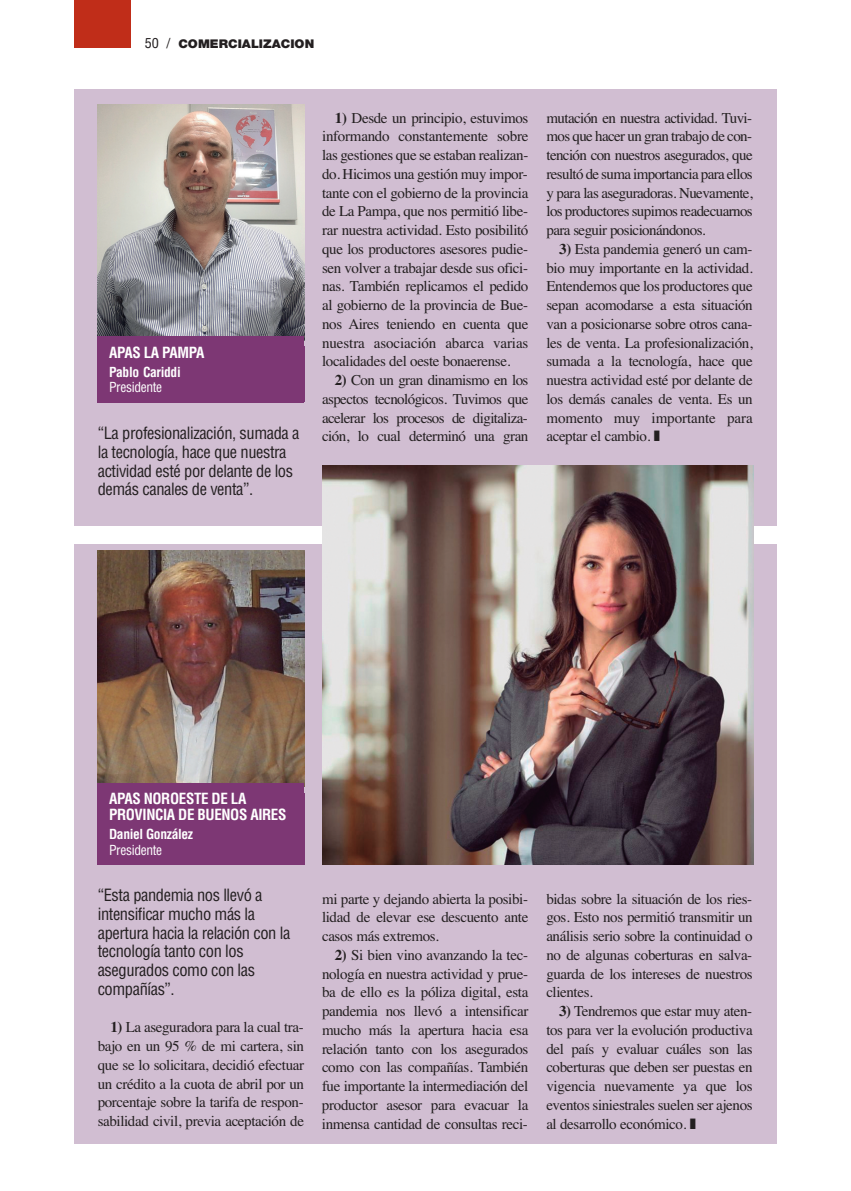
<style>
.page{position:relative;width:851px;height:1191px;background:#fff}
.page>*{position:absolute;margin:0;border:0;box-sizing:border-box;transform-origin:0 0}
.t1{font:condensed 16.5px/18.8px "Helvetica";letter-spacing:-.025em;color:#231f20}
.t2{font:15px/18.8px "Times";letter-spacing:-.025em;color:#231f20;text-align:justify}
.t3{font:700 condensed 15px/15.8px "Helvetica";letter-spacing:-.025em;color:#fff}
.t4{font:700 condensed 13.5px "Helvetica";letter-spacing:-.025em;color:#fff}
.t5{font:condensed 13.5px "Helvetica";letter-spacing:-.025em;color:#fff}
.t6{font:900 12px "Helvetica Neue LT Std";color:#231f20;scale:1.05 1}
.s1{font-family:"Helvetica";font-weight:400;font-stretch:condensed;font-size:13.5px}
.s2{font-weight:700}
</style>
<div class="page">
<div style="left:74px;top:0;width:57px;height:48px;background:#c02d19"></div>
<div style="left:74px;top:89px;width:702px;height:436px;background:#d1bed2"></div>
<img style="left:98px;top:104px;width:206px;height:233px">
<div style="left:98px;top:337px;width:206px;height:66px;background:#7d3774"></div>
<div style="left:74px;top:545px;width:702px;height:599px;background:#d1bed2"></div>
<img style="left:98px;top:551px;width:206px;height:232px">
<img style="left:322px;top:466px;width:431px;height:398px">
<div style="left:98px;top:783px;width:206px;height:81px;background:#7d3774"></div>
<p class="t6" style="left:145px;top:39px;width:163px"><span class="s1">50 /</span> COMERCIALIZACION</p>
<p class="t3" style="left:109px;top:345px;width:97px">APAS LA PAMPA</p>
<p class="t4" style="left:109px;top:364px;width:73px">Pablo Cariddi</p>
<p class="t5" style="left:109px;top:380px;width:55px">Presidente</p>
<p class="t1" style="left:98px;top:424px;width:203px">“La profesionalización, sumada a la tecnología, hace que nuestra actividad esté por delante de los demás canales de venta”.</p>
<p class="t2" style="left:322px;top:108px;width:208px;text-indent:13px"><span class="s2">1)</span> Desde un principio, estuvimos informando constantemente sobre las gestiones que se estaban realizan&shy;do. Hicimos una gestión muy impor&shy;tante con el gobierno de la provincia de La Pampa, que nos permitió libe&shy;rar nuestra actividad. Esto posibilitó que los productores asesores pudie&shy;sen volver a trabajar desde sus ofici&shy;nas. También replicamos el pedido al gobierno de la provincia de Bue&shy;nos Aires teniendo en cuenta que nuestra asociación abarca varias localidades del oeste bonaerense.</p>
<p class="t2" style="left:322px;top:370px;width:208px;text-indent:13px"><span class="s2">2)</span> Con un gran dinamismo en los aspectos tecnológicos. Tuvimos que acelerar los procesos de digitaliza&shy;ción, lo cual determinó una gran</p>
<p class="t2" style="left:546px;top:108px;width:208px">mutación en nuestra actividad. Tuvi&shy;mos que hacer un gran trabajo de con&shy;tención con nuestros asegurados, que resultó de suma importancia para ellos y para las aseguradoras. Nuevamente, los productores supimos readecuarnos para seguir posicionándonos.</p>
<p class="t2" style="left:546px;top:239px;width:208px;text-indent:13px"><span class="s2">3)</span> Esta pandemia generó un cam&shy;bio muy importante en la actividad.<br>Entendemos que los productores que sepan acomodarse a esta situación van a posicionarse sobre otros cana&shy;les de venta. La profesionalización, sumada a la tecnología, hace que nuestra actividad esté por delante de los demás canales de venta. Es un momento muy importante para aceptar el cambio.</p>
<p class="t3" style="left:109px;top:791px;width:179px">APAS NOROESTE DE LA<br>PROVINCIA DE BUENOS AIRES</p>
<p class="t4" style="left:109px;top:826px;width:86px">Daniel González</p>
<p class="t5" style="left:109px;top:842px;width:55px">Presidente</p>
<p class="t1" style="left:98px;top:886px;width:194px">“Esta pandemia nos llevó a intensificar mucho más la apertura hacia la relación con la tecnología tanto con los asegurados como con las compañías”.</p>
<p class="t2" style="left:98px;top:1017px;width:208px;text-indent:13px"><span class="s2">1)</span> La aseguradora para la cual tra&shy;bajo en un 95 % de mi cartera, sin que se lo solicitara, decidió efectuar un crédito a la cuota de abril por un porcentaje sobre la tarifa de respon&shy;sabilidad civil, previa aceptación de</p>
<p class="t2" style="left:322px;top:889px;width:208px">mi parte y dejando abierta la posibi&shy;lidad de elevar ese descuento ante casos más extremos.</p>
<p class="t2" style="left:322px;top:945px;width:208px;text-indent:13px"><span class="s2">2)</span> Si bien vino avanzando la tec&shy;nología en nuestra actividad y prue&shy;ba de ello es la póliza digital, esta pandemia nos llevó a intensificar mucho más la apertura hacia esa relación tanto con los asegurados como con las compañías. También fue importante la intermediación del productor asesor para evacuar la inmensa cantidad de consultas reci-</p>
<p class="t2" style="left:546px;top:889px;width:208px">bidas sobre la situación de los ries&shy;gos. Esto nos permitió transmitir un análisis serio sobre la continuidad o no de algunas coberturas en salva&shy;guarda de los intereses de nuestros clientes.</p>
<p class="t2" style="left:546px;top:1001px;width:208px;text-indent:13px"><span class="s2">3)</span> Tendremos que estar muy aten&shy;tos para ver la evolución productiva del país y evaluar cuáles son las coberturas que deben ser puestas en vigencia nuevamente ya que los eventos siniestrales suelen ser ajenos al desarrollo económico.</p>
</div>
